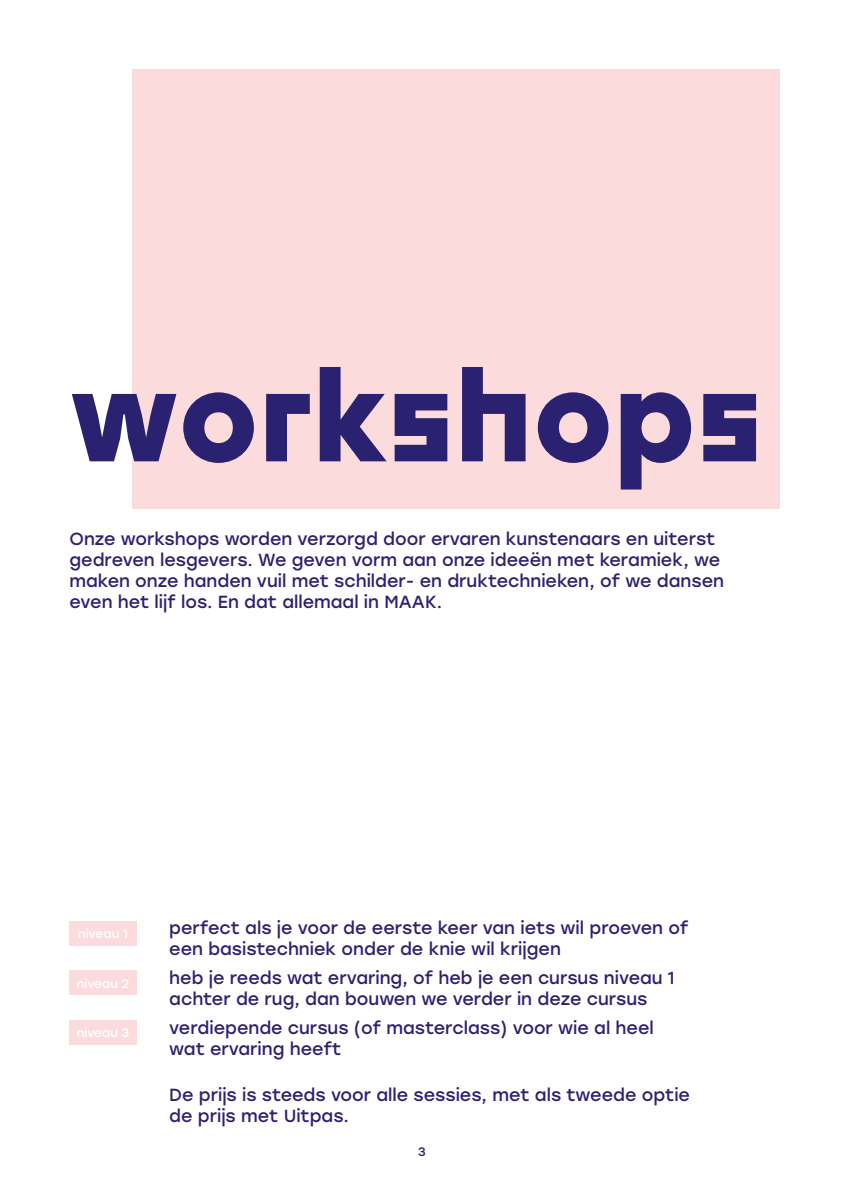
<style>
.page{position:relative;width:844px;height:1191px;background:#fff}
.page>*{position:absolute;margin:0;border:0;box-sizing:border-box;transform-origin:0 0}
.t1{font:700 122.5px "Stolzl Display";color:#2b2171}
.t2{font:17.5px/21px "Stolzl";color:#2b2171}
.t3{font:12.25px "Stolzl";color:#fff}
.t4{font:12.25px "Stolzl";color:#2b2171}
</style>
<div class="page">
<div style="left:131px;top:69px;width:648px;height:439px;background:#fbdbdb"></div>
<div style="left:69px;top:921px;width:68px;height:24px;background:#fbdbdb"></div>
<div style="left:69px;top:970px;width:68px;height:25px;background:#fbdbdb"></div>
<div style="left:69px;top:1020px;width:68px;height:25px;background:#fbdbdb"></div>
<h1 class="t1" style="left:69px;top:307px;width:695px">workshops</h1>
<p class="t2" style="left:69px;top:528px;width:656px">Onze workshops worden verzorgd door ervaren kunstenaars en uiterst gedreven lesgevers. We geven vorm aan onze ideeën met keramiek, we maken onze handen vuil met schilder- en druktechnieken, of we dansen even het lijf los. En dat allemaal in MAAK.</p>
<p class="t3" style="left:78px;top:925px;width:51px">niveau 1</p>
<p class="t3" style="left:77px;top:974px;width:54px">niveau 2</p>
<p class="t3" style="left:77px;top:1024px;width:54px">niveau 3</p>
<p class="t2" style="left:169px;top:917px;width:520px">perfect als je voor de eerste keer van iets wil proeven of een basistechniek onder de knie wil krijgen</p>
<p class="t2" style="left:169px;top:966px;width:506px">heb je reeds wat ervaring, of heb je een cursus niveau 1 achter de rug, dan bouwen we verder in deze cursus</p>
<p class="t2" style="left:169px;top:1016px;width:486px">verdiepende cursus (of masterclass) voor wie al heel wat ervaring heeft</p>
<p class="t2" style="left:169px;top:1083px;width:522px">De prijs is steeds voor alle sessies, met als tweede optie de prijs met Uitpas.</p>
<p class="t4" style="left:418px;top:1142px;width:9px">3</p>
</div>
